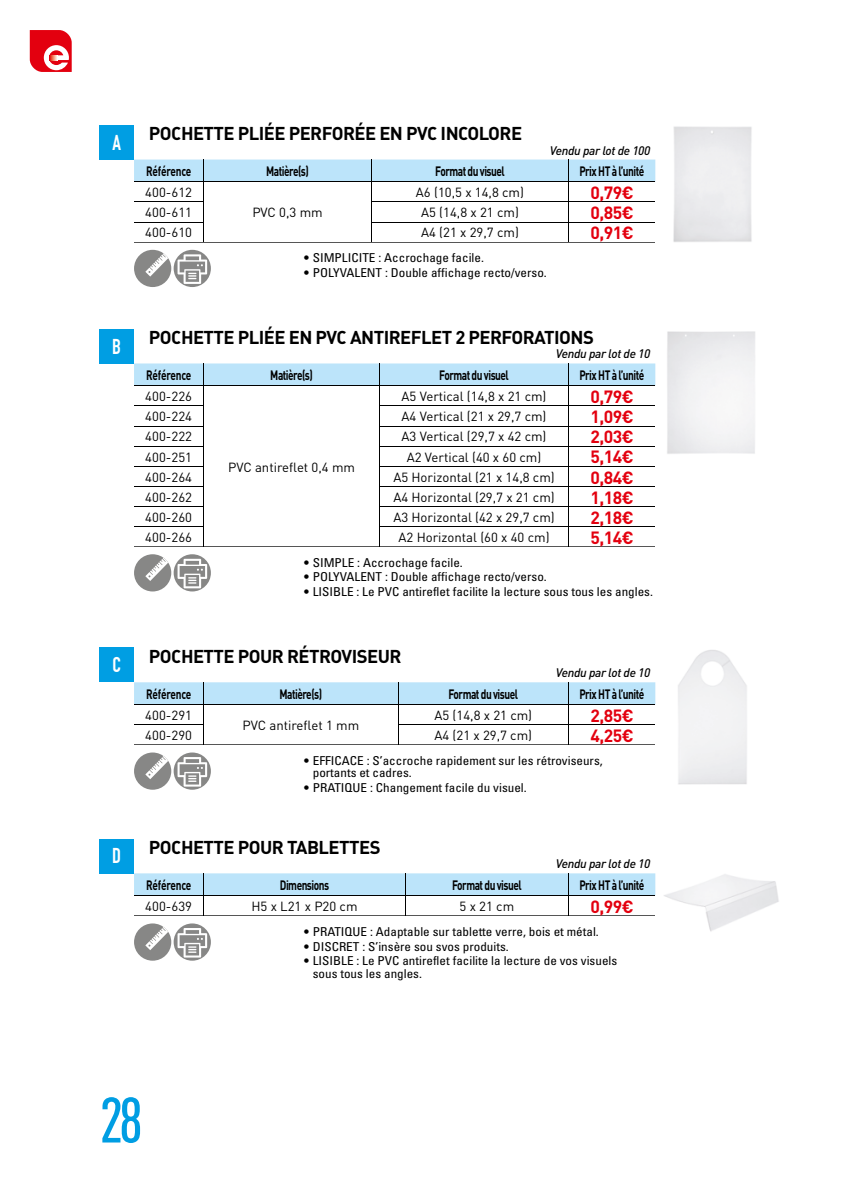
<style>
.page{position:relative;width:844px;height:1191px;background:#fff}
.page>*{position:absolute;margin:0;border:0;box-sizing:border-box;transform-origin:0 0}
.t1{font:500 63px "DIN Cond";color:#009ee3}
.t2{font:700 21px "DIN Condensed";color:#fff}
.t3{font:700 18.38px "DIN";letter-spacing:-.03em;color:#000}
.t4{font:700 17.5px "DIN";letter-spacing:-.03em;color:#e3000f}
.t5{font:700 13.47px "DIN";letter-spacing:-.05em;color:#000;scale:.75 1}
.t6{font:700 13.47px "DIN";letter-spacing:-.02em;color:#000;scale:.75 1}
.t7{font:13.12px "DIN";color:#000}
.t8{font:condensed 12.25px/12.2px "Univers";color:#000;scale:1.07 1}
.t9{font:italic 500 12.25px "DIN";letter-spacing:-.025em;color:#000}
.s1{font-family:"Univers LT";font-weight:300}
</style>
<div class="page">
<div style="left:99px;top:125px;width:35px;height:34px;background:#009ee3"></div>
<hr style="left:134px;top:242px;width:69px;height:1px;background:#565656">
<hr style="left:203px;top:242px;width:168px;height:1px;background:#565656">
<hr style="left:371px;top:242px;width:197px;height:1px;background:#565656">
<hr style="left:568px;top:242px;width:87px;height:1px;background:#565656">
<svg style="left:134px;top:159px;width:521px;height:83px"></svg>
<hr style="left:134px;top:182px;width:69px;height:1px;background:#000">
<hr style="left:203px;top:182px;width:168px;height:1px;background:#000">
<hr style="left:371px;top:182px;width:197px;height:1px;background:#000">
<hr style="left:568px;top:182px;width:87px;height:1px;background:#000">
<div style="left:134px;top:250px;width:37px;height:37px;background:#878786;border-radius:50%"></div>
<svg style="left:145px;top:250px;width:26px;height:26px"></svg>
<svg style="left:174px;top:250px;width:37px;height:37px"></svg>
<svg style="left:177px;top:254px;width:30px;height:30px"></svg>
<img style="left:673px;top:126px;width:79px;height:116px">
<div style="left:99px;top:329px;width:35px;height:34px;background:#009ee3"></div>
<hr style="left:134px;top:546px;width:69px;height:1px;background:#565656">
<hr style="left:203px;top:546px;width:176px;height:1px;background:#565656">
<hr style="left:379px;top:546px;width:189px;height:1px;background:#565656">
<hr style="left:568px;top:546px;width:87px;height:1px;background:#565656">
<svg style="left:134px;top:363px;width:521px;height:183px"></svg>
<hr style="left:134px;top:385px;width:69px;height:1px;background:#000">
<hr style="left:203px;top:385px;width:176px;height:1px;background:#000">
<hr style="left:379px;top:385px;width:189px;height:1px;background:#000">
<hr style="left:568px;top:385px;width:87px;height:1px;background:#000">
<div style="left:134px;top:554px;width:37px;height:37px;background:#878786;border-radius:50%"></div>
<svg style="left:145px;top:554px;width:26px;height:27px"></svg>
<svg style="left:174px;top:554px;width:37px;height:37px"></svg>
<svg style="left:177px;top:559px;width:30px;height:29px"></svg>
<img style="left:667px;top:331px;width:88px;height:123px">
<div style="left:99px;top:647px;width:35px;height:35px;background:#009ee3"></div>
<hr style="left:134px;top:744px;width:69px;height:1px;background:#565656">
<hr style="left:203px;top:744px;width:195px;height:1px;background:#565656">
<hr style="left:398px;top:744px;width:170px;height:1px;background:#565656">
<hr style="left:568px;top:744px;width:87px;height:1px;background:#565656">
<svg style="left:134px;top:682px;width:521px;height:62px"></svg>
<hr style="left:134px;top:704px;width:69px;height:1px;background:#000">
<hr style="left:203px;top:704px;width:195px;height:1px;background:#000">
<hr style="left:398px;top:704px;width:170px;height:1px;background:#000">
<hr style="left:568px;top:704px;width:87px;height:1px;background:#000">
<div style="left:134px;top:752px;width:37px;height:37px;background:#878786;border-radius:50%"></div>
<svg style="left:145px;top:752px;width:26px;height:27px"></svg>
<svg style="left:174px;top:752px;width:37px;height:37px"></svg>
<svg style="left:177px;top:757px;width:30px;height:29px"></svg>
<div style="left:99px;top:838px;width:35px;height:35px;background:#009ee3"></div>
<hr style="left:134px;top:915px;width:69px;height:1px;background:#565656">
<hr style="left:203px;top:915px;width:202px;height:1px;background:#565656">
<hr style="left:405px;top:915px;width:163px;height:1px;background:#565656">
<hr style="left:568px;top:915px;width:87px;height:1px;background:#565656">
<svg style="left:134px;top:873px;width:521px;height:42px"></svg>
<hr style="left:134px;top:895px;width:69px;height:1px;background:#000">
<hr style="left:203px;top:895px;width:202px;height:1px;background:#000">
<hr style="left:405px;top:895px;width:163px;height:1px;background:#000">
<hr style="left:568px;top:895px;width:87px;height:1px;background:#000">
<div style="left:134px;top:923px;width:37px;height:37px;background:#878786;border-radius:50%"></div>
<svg style="left:145px;top:923px;width:26px;height:27px"></svg>
<svg style="left:174px;top:923px;width:37px;height:37px"></svg>
<svg style="left:177px;top:928px;width:30px;height:29px"></svg>
<img style="left:664px;top:874px;width:115px;height:58px">
<svg style="left:30px;top:30px;width:42px;height:42px"></svg>
<h2 class="t2" style="left:112px;top:130px;width:10px">A</h2>
<h2 class="t2" style="left:112px;top:334px;width:10px">B</h2>
<h2 class="t2" style="left:112px;top:653px;width:10px">C</h2>
<h2 class="t2" style="left:112px;top:843px;width:10px">D</h2>
<h3 class="t3" style="left:149px;top:121px;width:374px">POCHETTE PLIÉE PERFORÉE EN PVC INCOLORE</h3>
<p class="t9" style="left:549px;top:142px;width:102px">Vendu par lot de 100</p>
<p class="t6" style="left:146px;top:162px;width:62px">Référence</p>
<p class="t5" style="left:266px;top:162px;width:58px">Matière(s)</p>
<p class="t5" style="left:435px;top:162px;width:94px">Format du visuel</p>
<p class="t5" style="left:579px;top:162px;width:88px">Prix HT à l’unité</p>
<p class="t7" style="left:145px;top:184px;width:48px">400-612</p>
<p class="t7" style="left:252px;top:204px;width:72px">PVC 0,3 mm</p>
<p class="t7" style="left:416px;top:184px;width:110px">A6 (10,5 x 14,8 cm)</p>
<h3 class="t4" style="left:590px;top:181px;width:45px">0,79€</h3>
<p class="t7" style="left:145px;top:204px;width:48px">400-611</p>
<p class="t7" style="left:421px;top:204px;width:99px">A5 (14,8 x 21 cm)</p>
<h3 class="t4" style="left:590px;top:201px;width:45px">0,85€</h3>
<p class="t7" style="left:145px;top:224px;width:48px">400-610</p>
<p class="t7" style="left:421px;top:224px;width:99px">A4 (21 x 29,7 cm)</p>
<h3 class="t4" style="left:590px;top:222px;width:45px">0,91€</h3>
<p class="t8" style="left:303px;top:251px;width:171px"><span class="s1">•</span> SIMPLICITE : Accrochage facile.</p>
<p class="t8" style="left:303px;top:266px;width:229px"><span class="s1">•</span> POLYVALENT : Double affichage recto/verso.</p>
<h3 class="t3" style="left:149px;top:325px;width:446px">POCHETTE PLIÉE EN PVC ANTIREFLET 2 PERFORATIONS</h3>
<p class="t9" style="left:555px;top:346px;width:96px">Vendu par lot de 10</p>
<p class="t6" style="left:146px;top:366px;width:62px">Référence</p>
<p class="t5" style="left:270px;top:366px;width:58px">Matière(s)</p>
<p class="t5" style="left:439px;top:366px;width:94px">Format du visuel</p>
<p class="t5" style="left:579px;top:366px;width:88px">Prix HT à l’unité</p>
<p class="t7" style="left:145px;top:388px;width:48px">400-226</p>
<p class="t7" style="left:401px;top:388px;width:146px">A5 Vertical (14,8 x 21 cm)</p>
<h3 class="t4" style="left:590px;top:385px;width:45px">0,79€</h3>
<p class="t7" style="left:145px;top:408px;width:48px">400-224</p>
<p class="t7" style="left:401px;top:408px;width:146px">A4 Vertical (21 x 29,7 cm)</p>
<h3 class="t4" style="left:590px;top:405px;width:45px">1,09€</h3>
<p class="t7" style="left:145px;top:428px;width:48px">400-222</p>
<p class="t7" style="left:401px;top:428px;width:146px">A3 Vertical (29,7 x 42 cm)</p>
<h3 class="t4" style="left:590px;top:425px;width:45px">2,03€</h3>
<p class="t7" style="left:145px;top:448px;width:48px">400-251</p>
<p class="t7" style="left:406px;top:448px;width:136px">A2 Vertical (40 x 60 cm)</p>
<h3 class="t4" style="left:590px;top:446px;width:45px">5,14€</h3>
<p class="t7" style="left:145px;top:468px;width:48px">400-264</p>
<p class="t7" style="left:393px;top:468px;width:163px">A5 Horizontal (21 x 14,8 cm)</p>
<h3 class="t4" style="left:590px;top:466px;width:45px">0,84€</h3>
<p class="t7" style="left:145px;top:489px;width:48px">400-262</p>
<p class="t7" style="left:393px;top:489px;width:163px">A4 Horizontal (29,7 x 21 cm)</p>
<h3 class="t4" style="left:590px;top:486px;width:45px">1,18€</h3>
<p class="t7" style="left:145px;top:509px;width:48px">400-260</p>
<p class="t7" style="left:393px;top:509px;width:163px">A3 Horizontal (42 x 29,7 cm)</p>
<h3 class="t4" style="left:590px;top:506px;width:45px">2,18€</h3>
<p class="t7" style="left:145px;top:529px;width:48px">400-266</p>
<p class="t7" style="left:398px;top:529px;width:153px">A2 Horizontal (60 x 40 cm)</p>
<h3 class="t4" style="left:590px;top:526px;width:45px">5,14€</h3>
<p class="t8" style="left:303px;top:556px;width:151px"><span class="s1">•</span> SIMPLE : Accrochage facile.</p>
<p class="t8" style="left:303px;top:570px;width:229px"><span class="s1">•</span> POLYVALENT : Double affichage recto/verso.</p>
<p class="t8" style="left:303px;top:585px;width:329px"><span class="s1">•</span> LISIBLE : Le PVC antireflet facilite la lecture sous tous les angles.</p>
<p class="t7" style="left:228px;top:458px;width:128px">PVC antireflet 0,4 mm</p>
<h3 class="t3" style="left:149px;top:644px;width:254px">POCHETTE POUR RÉTROVISEUR</h3>
<p class="t9" style="left:555px;top:665px;width:96px">Vendu par lot de 10</p>
<p class="t6" style="left:146px;top:685px;width:62px">Référence</p>
<p class="t5" style="left:279px;top:685px;width:58px">Matière(s)</p>
<p class="t5" style="left:448px;top:685px;width:94px">Format du visuel</p>
<p class="t5" style="left:579px;top:685px;width:88px">Prix HT à l’unité</p>
<p class="t7" style="left:145px;top:707px;width:48px">400-291</p>
<p class="t7" style="left:242px;top:717px;width:118px">PVC antireflet 1 mm</p>
<p class="t7" style="left:434px;top:707px;width:99px">A5 (14,8 x 21 cm)</p>
<h3 class="t4" style="left:590px;top:704px;width:45px">2,85€</h3>
<p class="t7" style="left:145px;top:727px;width:48px">400-290</p>
<p class="t7" style="left:434px;top:727px;width:99px">A4 (21 x 29,7 cm)</p>
<h3 class="t4" style="left:590px;top:724px;width:45px">4,25€</h3>
<p class="t8" style="left:313px;top:754px;width:272px;text-indent:-10px"><span class="s1">•</span> EFFICACE : S’accroche rapidement sur les rétroviseurs, portants et cadres.</p>
<p class="t8" style="left:303px;top:781px;width:211px"><span class="s1">•</span> PRATIQUE : Changement facile du visuel.</p>
<h3 class="t3" style="left:149px;top:835px;width:233px">POCHETTE POUR TABLETTES</h3>
<p class="t9" style="left:555px;top:856px;width:96px">Vendu par lot de 10</p>
<p class="t6" style="left:146px;top:876px;width:62px">Référence</p>
<p class="t5" style="left:280px;top:876px;width:67px">Dimensions</p>
<p class="t5" style="left:452px;top:876px;width:94px">Format du visuel</p>
<p class="t5" style="left:579px;top:876px;width:88px">Prix HT à l’unité</p>
<p class="t7" style="left:145px;top:898px;width:48px">400-639</p>
<p class="t7" style="left:251px;top:898px;width:108px">H5 x L21 x P20 cm</p>
<p class="t7" style="left:459px;top:898px;width:56px">5 x 21 cm</p>
<h3 class="t4" style="left:590px;top:895px;width:45px">0,99€</h3>
<p class="t8" style="left:303px;top:925px;width:278px"><span class="s1">•</span> PRATIQUE : Adaptable sur tablette verre, bois et métal.</p>
<p class="t8" style="left:303px;top:940px;width:194px"><span class="s1">•</span> DISCRET : S’insère sou svos produits.</p>
<p class="t8" style="left:313px;top:954px;width:286px;text-indent:-10px"><span class="s1">•</span> LISIBLE : Le PVC antireflet facilite la lecture de vos visuels sous tous les angles.</p>
<h1 class="t1" style="left:99px;top:1082px;width:45px">28</h1>
</div>
